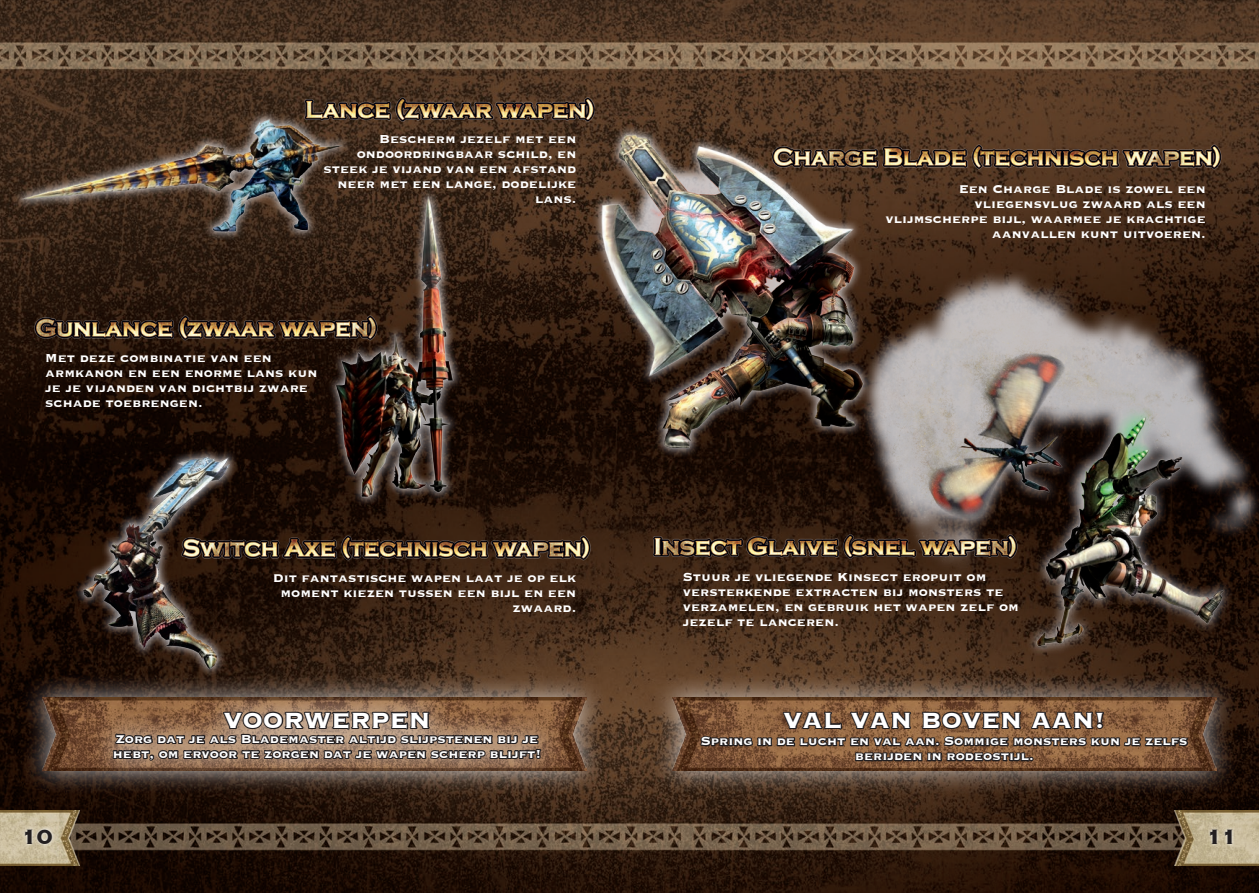
<style>
.page{position:relative;width:1259px;height:893px;background:#fff}
.page>*{position:absolute;margin:0;border:0;box-sizing:border-box;transform-origin:0 0}
.t1{font:700 28.5px "Copperplate";color:#fff}
.t2{font:700 27px "Copperplate";color:#231f20}
.t3{font:700 15px/15px "Copperplate";color:#fff;text-align:right}
</style>
<div class="page">
<img style="left:0;top:0;width:1259px;height:893px">
<div style="left:11px;top:110px;width:341px;height:131px;background:#e5e5e9;opacity:.81"></div>
<img style="left:16px;top:113px;width:330px;height:125px">
<img style="left:567px;top:108px;width:356px;height:356px">
<img style="left:843px;top:272px;width:416px;height:462px">
<div style="left:74px;top:447px;width:164px;height:230px;background:#e5e5e9;opacity:.81"></div>
<img style="left:83px;top:456px;width:147px;height:212px">
<img style="left:257px;top:184px;width:316px;height:317px">
<img style="left:1172px;top:810px;width:87px;height:55px">
<img style="left:0;top:810px;width:87px;height:55px">
<img style="left:767px;top:116px;width:459px;height:102px">
<img style="left:599px;top:505px;width:458px;height:103px">
<img style="left:214px;top:68px;width:458px;height:103px">
<img style="left:150px;top:506px;width:459px;height:103px">
<img style="left:0;top:286px;width:428px;height:103px">
<div style="left:20px;top:673px;width:589px;height:122px;background:#fff;opacity:.73"></div>
<img style="left:43px;top:698px;width:544px;height:73px">
<div style="left:649px;top:673px;width:589px;height:122px;background:#fff;opacity:.73"></div>
<img style="left:672px;top:698px;width:544px;height:73px">
<svg style="left:22px;top:826px;width:33px;height:21px"></svg>
<svg style="left:1206px;top:826px;width:29px;height:21px"></svg>
<div style="left:89px;top:687px;width:475px;height:97px;background:#fff;opacity:.73"></div>
<svg style="left:111px;top:700px;width:431px;height:78px;background:#785f4c"></svg>
<svg style="left:698px;top:690px;width:492px;height:74px;background:#705038"></svg>
<p class="t3" style="left:323px;top:131px;width:254px">Bescherm jezelf met een ondoordringbaar schild, en steek je vijand van een afstand neer met een lange, dodelijke lans.</p>
<p class="t3" style="left:45px;top:350px;width:274px;text-align:left">Met deze combinatie van een armkanon en een enorme lans kun je je vijanden van dichtbij zware schade toebrengen.</p>
<p class="t3" style="left:885px;top:180px;width:322px">Een Charge Blade is zowel een vliegensvlug zwaard als een vlijmscherpe bijl, waarmee je krachtige aanvallen kunt uitvoeren.</p>
<p class="t3" style="left:273px;top:569px;width:305px">Dit fantastische wapen laat je op elk moment kiezen tussen een bijl en een zwaard.</p>
<p class="t3" style="left:682px;top:569px;width:338px;text-align:left">Stuur je vliegende Kinsect eropuit om versterkende extracten bij monsters te verzamelen, en gebruik het wapen zelf om jezelf te lanceren.</p>
<h1 class="t1" style="left:223px;top:701px;width:209px">VOORWERPEN</h1>
<p class="t3" style="left:113px;top:731px;width:430px;text-align:left">Zorg dat je als Blademaster altijd slijpstenen bij je hebt, om ervoor te zorgen dat je wapen scherp blijft!</p>
<p class="t3" style="left:701px;top:733px;width:488px;text-align:center">Spring in de lucht en val aan. Sommige monsters kun je zelfs berijden in rodeostijl.</p>
<h1 class="t1" style="left:783px;top:701px;width:324px">VAL VAN BOVEN AAN!</h1>
<h2 class="t2" style="left:21px;top:819px;width:33px">10</h2>
<h2 class="t2" style="left:1206px;top:819px;width:33px">11</h2>
</div>
